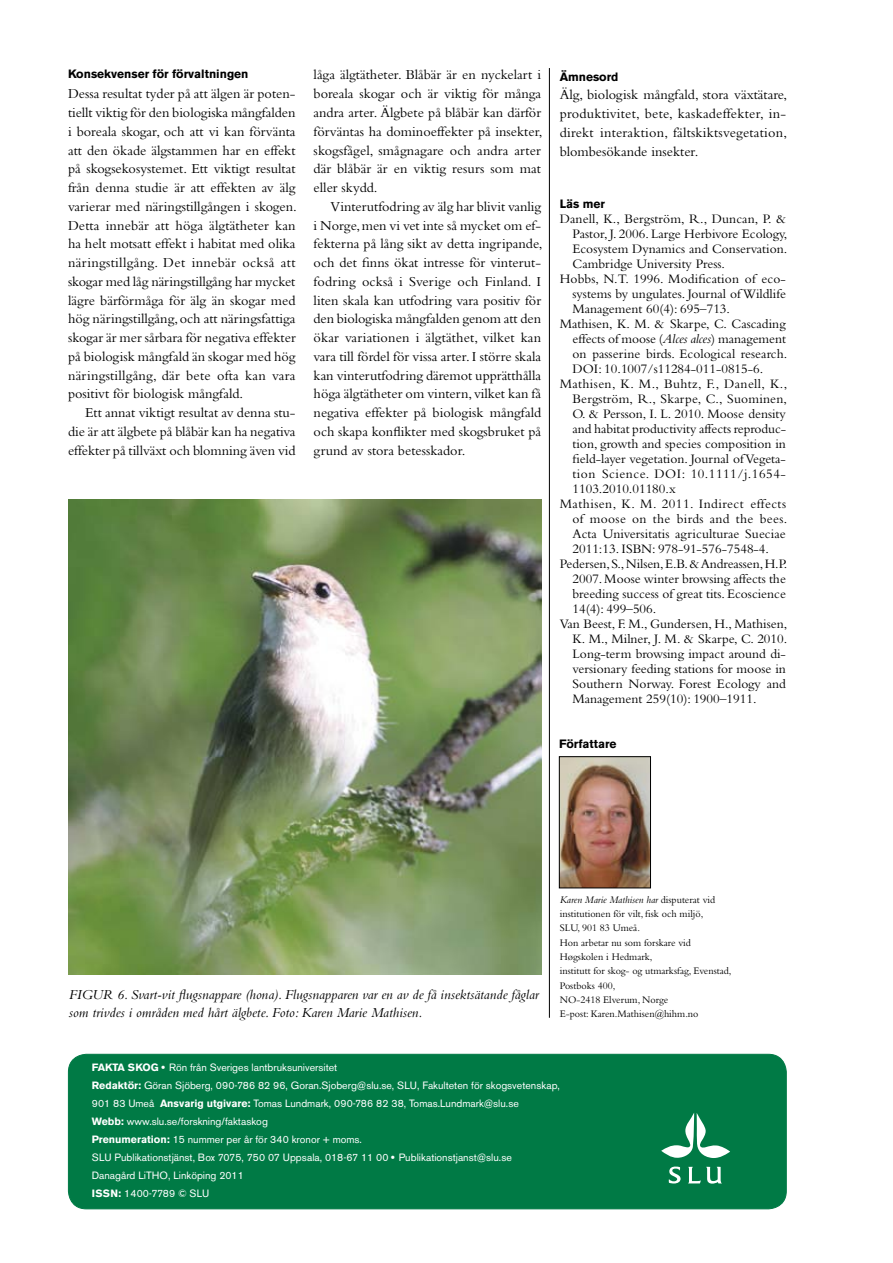
<style>
.page{position:relative;width:893px;height:1263px;background:#fff}
.page>*{position:absolute;margin:0;border:0;box-sizing:border-box;transform-origin:0 0}
.t1{font:14.25px/18.8px "Bembo";color:#000;text-align:justify}
.t2{font:italic 14.25px/18.8px "Bembo";color:#000}
.t3{font:13.5px "Bembo";color:#000}
.t4{font:13.5px "Bembo";letter-spacing:.035em;color:#000}
.t5{font:13.5px "Bembo";letter-spacing:.03em;color:#000}
.t6{font:13.5px "Bembo";letter-spacing:.025em;color:#000}
.t7{font:700 12px "Akzidenz Grotesk BE";color:#000}
.t8{font:10.5px/18.1px "Akzidenz Grotesk BE";color:#fff}
.t9{font:10.5px/14.2px "Bembo";color:#000}
.s1{font-style:italic}
.s2{font-weight:700}
</style>
<div class="page">
<hr style="left:549px;top:68px;width:1px;height:950px;background:#000">
<img style="left:561px;top:758px;width:88px;height:128px">
<div style="left:559px;top:756px;width:92px;height:132px;border:1px solid #000"></div>
<div style="left:68px;top:1054px;width:718px;height:155px;background:#007a45;border-radius:18px"></div>
<div style="left:68px;top:1054px;width:719px;height:155px;border:1px solid #007a45;border-radius:18px"></div>
<svg style="left:661px;top:1113px;width:69px;height:45px"></svg>
<svg style="left:669px;top:1166px;width:12px;height:17px"></svg>
<svg style="left:688px;top:1167px;width:34px;height:16px"></svg>
<img style="left:69px;top:500px;width:472px;height:474px">
<p class="t7" style="left:68px;top:66px;width:182px">Konsekvenser för förvaltningen</p>
<p class="t1" style="left:68px;top:84px;width:230px">Dessa resultat tyder på att älgen är poten&shy;tiellt viktig för den biologiska mångfalden i boreala skogar, och att vi kan förvänta att den ökade älgstammen har en effekt på skogsekosystemet. Ett viktigt resultat från denna studie är att effekten av älg varierar med näringstillgången i skogen.<br>Detta innebär att höga älgtätheter kan ha helt motsatt effekt i habitat med olika näringstillgång. Det innebär också att skogar med låg näringstillgång har mycket lägre bärförmåga för älg än skogar med hög näringstillgång, och att näringsfattiga skogar är mer sårbara för negativa effekter på biologisk mångfald än skogar med hög näringstillgång, där bete ofta kan vara positivt för biologisk mångfald.</p>
<p class="t1" style="left:68px;top:403px;width:229px;text-indent:17px">Ett annat viktigt resultat av denna stu&shy;die är att älgbete på blåbär kan ha negativa effekter på tillväxt och blomning även vid</p>
<p class="t1" style="left:314px;top:65px;width:230px">låga älgtätheter. Blåbär är en nyckelart i boreala skogar och är viktig för många andra arter. Älgbete på blåbär kan därför förväntas ha dominoeffekter på insekter, skogsfågel, smågnagare och andra arter där blåbär är en viktig resurs som mat eller skydd.</p>
<p class="t1" style="left:314px;top:197px;width:230px;text-indent:17px">Vinterutfodring av älg har blivit vanlig i Norge, men vi vet inte så mycket om ef&shy;fekterna på lång sikt av detta ingripande, och det finns ökat intresse för vinterut&shy;fodring också i Sverige och Finland. I liten skala kan utfodring vara positiv för den biologiska mångfalden genom att den ökar variationen i älgtäthet, vilket kan vara till fördel för vissa arter. I större skala kan vinterutfodring däremot upprätthålla höga älgtätheter om vintern, vilket kan få negativa effekter på biologisk mångfald och skapa konflikter med skogsbruket på grund av stora betesskador.</p>
<p class="t7" style="left:560px;top:70px;width:60px">Ämnesord</p>
<p class="t1" style="left:560px;top:85px;width:229px">Älg, biologisk mångfald, stora växtätare, produktivitet, bete, kaskadeffekter, in&shy;direkt interaktion, fältskiktsvegetation, blombesökande insekter.</p>
<p class="t7" style="left:560px;top:196px;width:47px">Läs mer</p>
<p class="t3" style="left:560px;top:210px;width:228px">Danell, K., Bergström, R., Duncan, P. &amp;</p>
<p class="t3" style="left:572px;top:225px;width:216px">Pastor, J. 2006. Large Herbivore Ecology,</p>
<p class="t3" style="left:572px;top:240px;width:216px">Ecosystem Dynamics and Conservation.</p>
<p class="t3" style="left:572px;top:255px;width:154px">Cambridge University Press.</p>
<p class="t3" style="left:560px;top:270px;width:228px">Hobbs, N.T. 1996. Modification of eco-</p>
<p class="t3" style="left:572px;top:285px;width:215px">systems by ungulates. Journal of Wildlife</p>
<p class="t3" style="left:572px;top:300px;width:159px">Management 60(4): 695–713.</p>
<p class="t3" style="left:560px;top:315px;width:227px">Mathisen, K. M. &amp; Skarpe, C. Cascading</p>
<p class="t3" style="left:572px;top:330px;width:215px">effects of moose (<span class="s1">Alces alces</span>) management</p>
<p class="t3" style="left:572px;top:345px;width:216px">on passerine birds. Ecological research.</p>
<p class="t3" style="left:572px;top:360px;width:192px">DOI: 10.1007/s11284-011-0815-6.</p>
<p class="t5" style="left:560px;top:375px;width:229px">Mathisen, K. M., Buhtz, F., Danell, K.,</p>
<p class="t3" style="left:572px;top:390px;width:216px">Bergström, R., Skarpe, C., Suominen,</p>
<p class="t3" style="left:572px;top:405px;width:215px">O. &amp; Persson, I. L. 2010. Moose density</p>
<p class="t3" style="left:572px;top:420px;width:215px">and habitat productivity affects reproduc-</p>
<p class="t3" style="left:572px;top:435px;width:215px">tion, growth and species composition in</p>
<p class="t3" style="left:572px;top:450px;width:215px">field-layer vegetation. Journal of Vegeta-</p>
<p class="t4" style="left:572px;top:465px;width:215px">tion Science. DOI: 10.1111/j.1654-</p>
<p class="t3" style="left:572px;top:480px;width:105px">1103.2010.01180.x</p>
<p class="t4" style="left:560px;top:495px;width:228px">Mathisen, K. M. 2011. Indirect effects</p>
<p class="t6" style="left:572px;top:510px;width:216px">of moose on the birds and the bees.</p>
<p class="t3" style="left:572px;top:525px;width:215px">Acta Universitatis agriculturae Sueciae</p>
<p class="t3" style="left:572px;top:540px;width:198px">2011:13. ISBN: 978-91-576-7548-4.</p>
<p class="t3" style="left:560px;top:555px;width:229px">Pedersen, S., Nilsen, E.B. &amp; Andreassen, H.P.</p>
<p class="t3" style="left:572px;top:570px;width:215px">2007. Moose winter browsing affects the</p>
<p class="t3" style="left:572px;top:585px;width:215px">breeding success of great tits. Ecoscience</p>
<p class="t3" style="left:572px;top:600px;width:85px">14(4): 499–506.</p>
<p class="t3" style="left:560px;top:615px;width:229px">Van Beest, F. M., Gundersen, H., Mathisen,</p>
<p class="t3" style="left:572px;top:630px;width:216px">K. M., Milner, J. M. &amp; Skarpe, C. 2010.</p>
<p class="t3" style="left:572px;top:645px;width:215px">Long-term browsing impact around di-</p>
<p class="t3" style="left:572px;top:660px;width:215px">versionary feeding stations for moose in</p>
<p class="t3" style="left:572px;top:675px;width:215px">Southern Norway. Forest Ecology and</p>
<p class="t3" style="left:572px;top:690px;width:186px">Management 259(10): 1900–1911.</p>
<p class="t7" style="left:559px;top:737px;width:59px">Författare</p>
<p class="t2" style="left:69px;top:984px;width:472px">FIGUR 6. Svart-vit flugsnappare (hona). Flugsnapparen var en av de få insektsätande fåglar som trivdes i områden med hårt älgbete. Foto: Karen Marie Mathisen.</p>
<p class="t9" style="left:560px;top:892px;width:173px"><span class="s1">Karen Marie Mathisen har</span> disputerat vid institutionen för vilt, fisk och miljö,<br>SLU, 901 83 Umeå.<br>Hon arbetar nu som forskare vid<br>Høgskolen i Hedmark,<br>institutt for skog- og utmarksfag, Evenstad,<br>Postboks 400,<br>NO-2418 Elverum, Norge<br>E-post: Karen.Mathisen@hihm.no</p>
<p class="t8" style="left:92px;top:1058px;width:470px"><span class="s2">FAKTA SKOG •</span> Rön från Sveriges lantbruksuniversitet<br><span class="s2">Redaktör:</span> Göran Sjöberg, 090-786 82 96, Goran.Sjoberg@slu.se, SLU, Fakulteten för skogsvetenskap, 901 83 Umeå <span class="s2">Ansvarig utgivare:</span> Tomas Lundmark, 090-786 82 38, Tomas.Lundmark@slu.se<br><span class="s2">Webb:</span> www.slu.se/forskning/faktaskog<br><span class="s2">Prenumeration:</span> 15 nummer per år för 340 kronor + moms.<br>SLU Publikationstjänst, Box 7075, 750 07 Uppsala, 018-67 11 00 <span class="s2">•</span> Publikationstjanst@slu.se<br>Danagård LiTHO, Linköping 2011<br><span class="s2">ISSN:</span> 1400-7789 © SLU</p>
</div>
